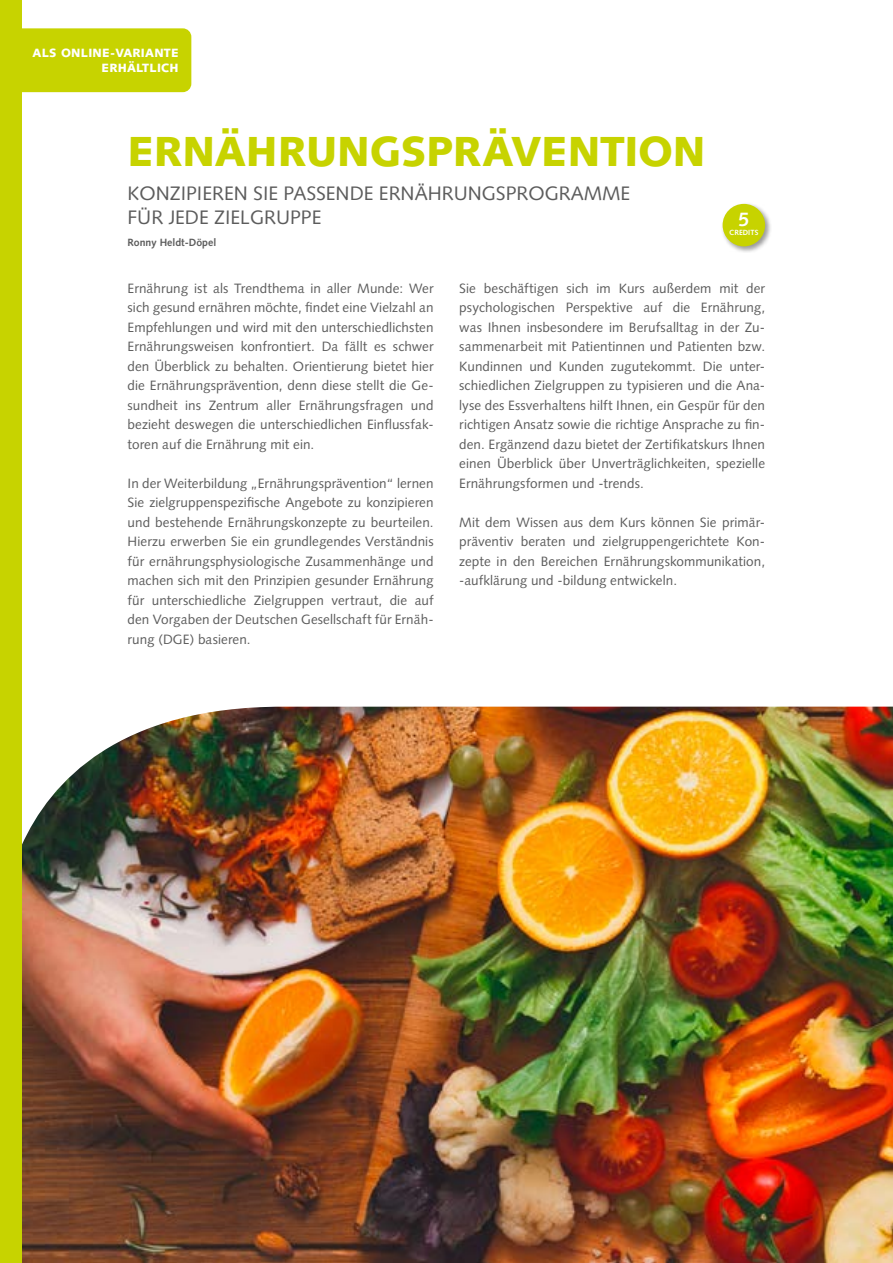
<style>
.page{position:relative;width:893px;height:1263px;background:#fff}
.page>*{position:absolute;margin:0;border:0;box-sizing:border-box;transform-origin:0 0}
.SP2021_ZK_HeadKurs{font:900 42px "Syntax LT Std";letter-spacing:-.005em;color:#c7d300}
.SP2021_ZK_Subline_13{font:19.5px/24px "Syntax LT Std";color:#5c5c5c}
.SP2021_CPKreise_Zahl{font:700 19.5px "Syntax LT Std";color:#fff}
.SP2021_ZK_Text_9pt_B{font:13.5px/19.5px "Syntax LT Std";letter-spacing:.005em;color:#5c5c5c;text-align:justify}
.t1{font:900 12px/15px "Syntax LT Std";letter-spacing:.02em;color:#fff;text-align:right}
.SP2021_ZK_KLName{font:700 10.5px "Syntax LT Std";color:#5c5c5c}
.SP2021_CP_Kreise{font:700 7.5px "Syntax LT Std";letter-spacing:.01em;color:#fff}
</style>
<div class="page">
<div style="left:720px;top:201px;width:52px;height:52px;background:#000;opacity:.4"></div>
<div style="left:723px;top:204px;width:42px;height:42px;background:#c7d300;border-radius:50%"></div>
<img style="left:21px;top:707px;width:872px;height:556px">
<div style="left:0;top:0;width:21px;height:1263px;background:#c7d300"></div>
<div style="left:21px;top:28px;width:170px;height:64px;background:#c7d300"></div>
<p class="t1" style="left:33px;top:46px;width:147px">ALS ONLINE-VARIANTE<br>ERHÄLTLICH</p>
<p class="SP2021_ZK_HeadKurs" style="left:128px;top:126px;width:579px">ERNÄHRUNGSPRÄVENTION</p>
<p class="SP2021_ZK_Subline_13" style="left:128px;top:181px;width:504px">KONZIPIEREN SIE PASSENDE ERNÄHRUNGSPROGRAMME<br>FÜR JEDE ZIELGRUPPE</p>
<p class="SP2021_ZK_KLName" style="left:128px;top:237px;width:90px">Ronny Heldt-Döpel</p>
<p class="SP2021_CPKreise_Zahl" style="left:738px;top:208px;width:12px">5</p>
<p class="SP2021_CP_Kreise" style="left:729px;top:228px;width:31px">CREDITS</p>
<p class="SP2021_ZK_Text_9pt_B" style="left:128px;top:278px;width:308px">Ernährung ist als Trendthema in aller Munde: Wer sich gesund ernähren möchte, findet eine Vielzahl an Empfehlungen und wird mit den unterschiedlichsten Ernährungsweisen konfrontiert. Da fällt es schwer den Überblick zu behalten. Orientierung bietet hier die Ernährungsprävention, denn diese stellt die Ge&shy;sundheit ins Zentrum aller Ernährungsfragen und bezieht deswegen die unterschiedlichen Einflussfak&shy;toren auf die Ernährung mit ein.</p>
<p class="SP2021_ZK_Text_9pt_B" style="left:128px;top:473px;width:308px">In der Weiterbildung „Ernährungsprävention“ lernen Sie zielgruppenspezifische Angebote zu konzipieren und bestehende Ernährungskonzepte zu beurteilen.<br>Hierzu erwerben Sie ein grundlegendes Verständnis für ernährungsphysiologische Zusammenhänge und machen sich mit den Prinzipien gesunder Ernährung für unterschiedliche Zielgruppen vertraut, die auf den Vorgaben der Deutschen Gesellschaft für Ernäh&shy;rung (DGE) basieren.</p>
<p class="SP2021_ZK_Text_9pt_B" style="left:459px;top:278px;width:307px">Sie beschäftigen sich im Kurs außerdem mit der psychologischen Perspektive auf die Ernährung, was Ihnen insbesondere im Berufsalltag in der Zu&shy;sammenarbeit mit Patientinnen und Patienten bzw.<br>Kundinnen und Kunden zugutekommt. Die unter&shy;schiedlichen Zielgruppen zu typisieren und die Ana&shy;lyse des Essverhaltens hilft Ihnen, ein Gespür für den richtigen Ansatz sowie die richtige Ansprache zu fin&shy;den. Ergänzend dazu bietet der Zertifikatskurs Ihnen einen Überblick über Unverträglichkeiten, spezielle Ernährungsformen und -trends.</p>
<p class="SP2021_ZK_Text_9pt_B" style="left:459px;top:512px;width:307px">Mit dem Wissen aus dem Kurs können Sie primär&shy;präventiv beraten und zielgruppengerichtete Kon&shy;zepte in den Bereichen Ernährungskommunikation, -aufklärung und -bildung entwickeln.</p>
</div>
